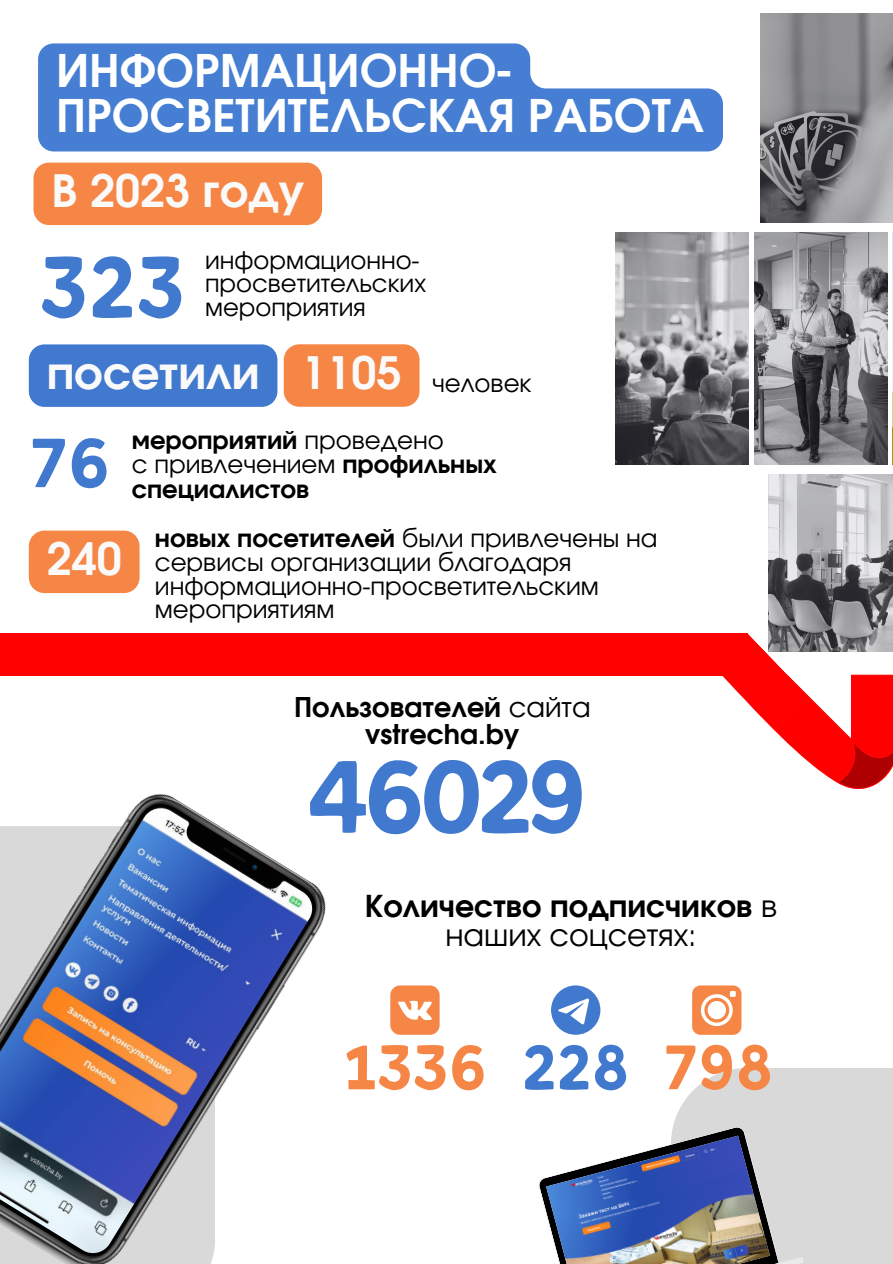
<style>
.page{position:relative;width:893px;height:1264px;background:#fff}
.page>*{position:absolute;margin:0;border:0;box-sizing:border-box;transform-origin:0 0}
.t1{font:105.75px "Kent 4 F";letter-spacing:-.07em;color:#4179cf}
.t2{font:88.8px "Kent 4 F";color:#4179cf}
.t3{font:71.55px "Kent 4 F";color:#4179cf}
.t4{font:64.65px "Kent 4 F";color:#f68646}
.t5{font:64.65px "Kent 4 F";color:#4179cf}
.t6{font:700 45px/45px "Evolventa";color:#fff}
.t7{font:700 44.7px "Evolventa";color:#fbfafa}
.t8{font:700 30.15px/29.2px "Evolventa";color:#000;text-align:center}
.t9{font:700 27.15px/27px "Evolventa";color:#000;text-align:center}
.t10{font:24.45px/23.7px "Evolventa";color:#000}
.t11{font:700 24.45px/24.5px "Evolventa";color:#000}
.t12{font:24.3px/23.7px "Evolventa";color:#000}
.s1{font-weight:400}
.s2{font-weight:700}
</style>
<div class="page">
<svg style="left:38px;top:43px;width:685px;height:108px;background:#5b8dd7"></svg>
<img style="left:0;top:794px;width:326px;height:469px">
<img style="left:0;top:805px;width:315px;height:450px">
<img style="left:615px;top:233px;width:133px;height:231px">
<img style="left:754px;top:233px;width:133px;height:231px">
<img style="left:892px;top:233px;width:1px;height:231px">
<div style="left:33px;top:163px;width:289px;height:62px;background:#f68646"></div>
<div style="left:29px;top:344px;width:248px;height:63px;background:#4179cf"></div>
<img style="left:760px;top:13px;width:132px;height:210px">
<img style="left:768px;top:475px;width:124px;height:158px">
<div style="left:284px;top:344px;width:135px;height:63px;background:#f68646"></div>
<div style="left:29px;top:530px;width:110px;height:63px;background:#f68646"></div>
<svg style="left:692px;top:985px;width:49px;height:49px"></svg>
<svg style="left:551px;top:985px;width:49px;height:49px"></svg>
<svg style="left:390px;top:985px;width:49px;height:49px"></svg>
<div style="left:0;top:633px;width:747px;height:43px;background:#fe0100"></div>
<svg style="left:722px;top:633px;width:170px;height:157px"></svg>
<div style="left:671px;top:1067px;width:221px;height:196px;background:#d9d9d9"></div>
<svg style="left:539px;top:1125px;width:264px;height:138px"></svg>
<img style="left:546px;top:1135px;width:223px;height:128px">
<h4 class="t6" style="left:56px;top:51px;width:649px">ИНФОРМАЦИОННО-<br>ПРОСВЕТИТЕЛЬСКАЯ РАБОТА</h4>
<h5 class="t7" style="left:51px;top:171px;width:254px">В 2023 году</h5>
<h2 class="t2" style="left:40px;top:251px;width:147px">323</h2>
<p class="t12" style="left:205px;top:249px;width:222px">информационно&shy;просветительских мероприятия</p>
<h5 class="t7" style="left:47px;top:353px;width:214px">посетили</h5>
<p class="t7" style="left:301px;top:353px;width:101px">1105</p>
<p class="t10" style="left:432px;top:373px;width:101px">человек</p>
<p class="t3" style="left:30px;top:433px;width:82px">76</p>
<p class="t11" style="left:132px;top:429px;width:313px">мероприятий <span class="s1">проведено</span></p>
<p class="t11" style="left:132px;top:454px;width:366px"><span class="s1">с привлечением</span> профильных специалистов</p>
<p class="t7" style="left:47px;top:539px;width:76px">240</p>
<h5 class="t10" style="left:155px;top:528px;width:504px"><span class="s2">новых посетителей</span> были привлечены на сервисы организации благодаря информационно-просветительским мероприятиям</h5>
<h1 class="t9" style="left:294px;top:695px;width:298px">Пользователей <span class="s1">сайта </span>vstrecha.by</h1>
<h6 class="t1" style="left:306px;top:753px;width:283px">46029</h6>
<h6 class="t8" style="left:365px;top:893px;width:414px">Количество подписчиков <span class="s1">в наших соцсетях:</span></h6>
<p class="t4" style="left:343px;top:1040px;width:146px">1336</p>
<p class="t5" style="left:522px;top:1040px;width:109px">228</p>
<p class="t4" style="left:663px;top:1040px;width:111px">798</p>
</div>
